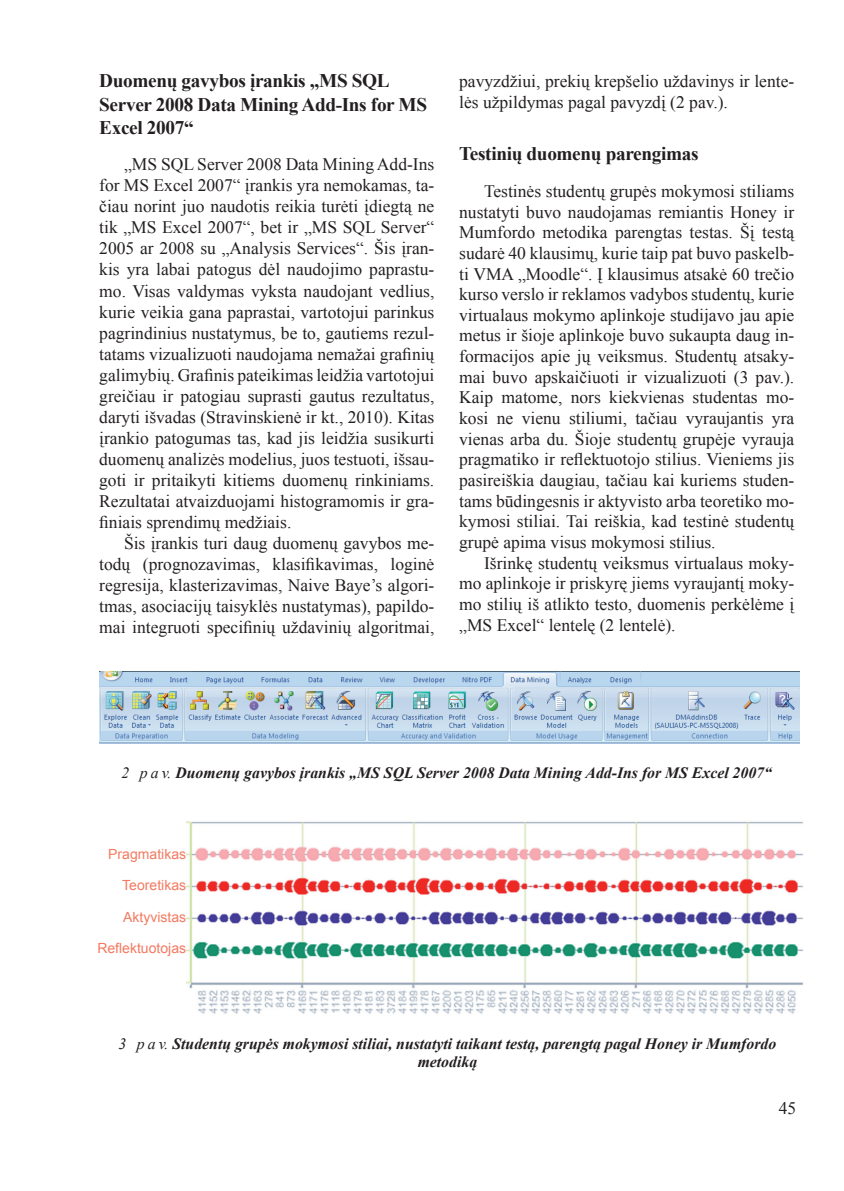
<style>
.page{position:relative;width:844px;height:1191px;background:#fff}
.page>*{position:absolute;margin:0;border:0;box-sizing:border-box;transform-origin:0 0}
.t1{font:700 19.25px/23.1px "Times New Roman";letter-spacing:-.02em;color:#231f20}
.t2{font:17.5px/21px "Times New Roman";color:#231f20;text-align:justify}
.t3{font:italic 700 15.75px/17.3px "Times New Roman";color:#231f20;text-align:center}
.t4{font:14px "Arial";color:#f37a61}
.s1{font-weight:400}
</style>
<div class="page">
<img style="left:99px;top:672px;width:700px;height:71px">
<img style="left:186px;top:821px;width:617px;height:193px">
<p class="t1" style="left:99px;top:69px;width:314px">Duomenų gavybos įrankis „MS SQL<br>Server 2008 Data Mining Add-Ins for MS<br>Excel 2007“</p>
<p class="t2" style="left:99px;top:154px;width:336px;text-indent:25px">„MS SQL Server 2008 Data Mining Add-Ins for MS Excel 2007“ įrankis yra nemokamas, ta&shy;čiau norint juo naudotis reikia turėti įdiegtą ne tik „MS Excel 2007“, bet ir „MS SQL Server“ 2005 ar 2008 su „Analysis Services“. Šis įran&shy;kis yra labai patogus dėl naudojimo paprastu&shy;mo. Visas valdymas vyksta naudojant vedlius, kurie veikia gana paprastai, vartotojui parinkus pagrindinius nustatymus, be to, gautiems rezul&shy;tatams vizualizuoti naudojama nemažai grafinių galimybių. Grafinis pateikimas leidžia vartotojui greičiau ir patogiau suprasti gautus rezultatus, daryti išvadas (Stravinskienė ir kt., 2010). Kitas įrankio patogumas tas, kad jis leidžia susikurti duomenų analizės modelius, juos testuoti, išsau&shy;goti ir pritaikyti kitiems duomenų rinkiniams.<br>Rezultatai atvaizduojami histogramomis ir gra&shy;finiais sprendimų medžiais.</p>
<p class="t2" style="left:99px;top:532px;width:336px;text-indent:25px">Šis įrankis turi daug duomenų gavybos me&shy;todų (prognozavimas, klasifikavimas, loginė regresija, klasterizavimas, Naive Baye’s algori&shy;tmas, asociacijų taisyklės nustatymas), papildo&shy;mai integruoti specifinių uždavinių algoritmai,</p>
<p class="t2" style="left:459px;top:70px;width:336px">pavyzdžiui, prekių krepšelio uždavinys ir lente&shy;lės užpildymas pagal pavyzdį (2 pav.).</p>
<p class="t1" style="left:459px;top:142px;width:241px">Testinių duomenų parengimas</p>
<p class="t2" style="left:459px;top:180px;width:336px;text-indent:25px">Testinės studentų grupės mokymosi stiliams nustatyti buvo naudojamas remiantis Honey ir Mumfordo metodika parengtas testas. Šį testą sudarė 40 klausimų, kurie taip pat buvo paskelb&shy;ti VMA „Moodle“. Į klausimus atsakė 60 trečio kurso verslo ir reklamos vadybos studentų, kurie virtualaus mokymo aplinkoje studijavo jau apie metus ir šioje aplinkoje buvo sukaupta daug in&shy;formacijos apie jų veiksmus. Studentų atsaky&shy;mai buvo apskaičiuoti ir vizualizuoti (3 pav.).<br>Kaip matome, nors kiekvienas studentas mo&shy;kosi ne vienu stiliumi, tačiau vyraujantis yra vienas arba du. Šioje studentų grupėje vyrauja pragmatiko ir reflektuotojo stilius. Vieniems jis pasireiškia daugiau, tačiau kai kuriems studen&shy;tams būdingesnis ir aktyvisto arba teoretiko mo&shy;kymosi stiliai. Tai reiškia, kad testinė studentų grupė apima visus mokymosi stilius.</p>
<p class="t2" style="left:459px;top:552px;width:336px;text-indent:25px">Išrinkę studentų veiksmus virtualaus moky&shy;mo aplinkoje ir priskyrę jiems vyraujantį moky&shy;mo stilių iš atlikto testo, duomenis perkėlėme į „MS Excel“ lentelę (2 lentelė).</p>
<p class="t3" style="left:121px;top:764px;width:651px"><span class="s1">2 p a v.</span> Duomenų gavybos įrankis „MS SQL Server 2008 Data Mining Add-Ins for MS Excel 2007“</p>
<p class="t4" style="left:108px;top:844px;width:79px">Pragmatikas</p>
<p class="t4" style="left:122px;top:876px;width:65px">Teoretikas</p>
<p class="t4" style="left:123px;top:907px;width:65px">Aktyvistas</p>
<p class="t4" style="left:97px;top:939px;width:90px">Reflektuotojas</p>
<p class="t3" style="left:118px;top:1035px;width:659px"><span class="s1">3 p a v.</span> Studentų grupės mokymosi stiliai, nustatyti taikant testą, parengtą pagal Honey ir Mumfordo metodiką</p>
<p class="t2" style="left:778px;top:1097px;width:19px">45</p>
</div>
